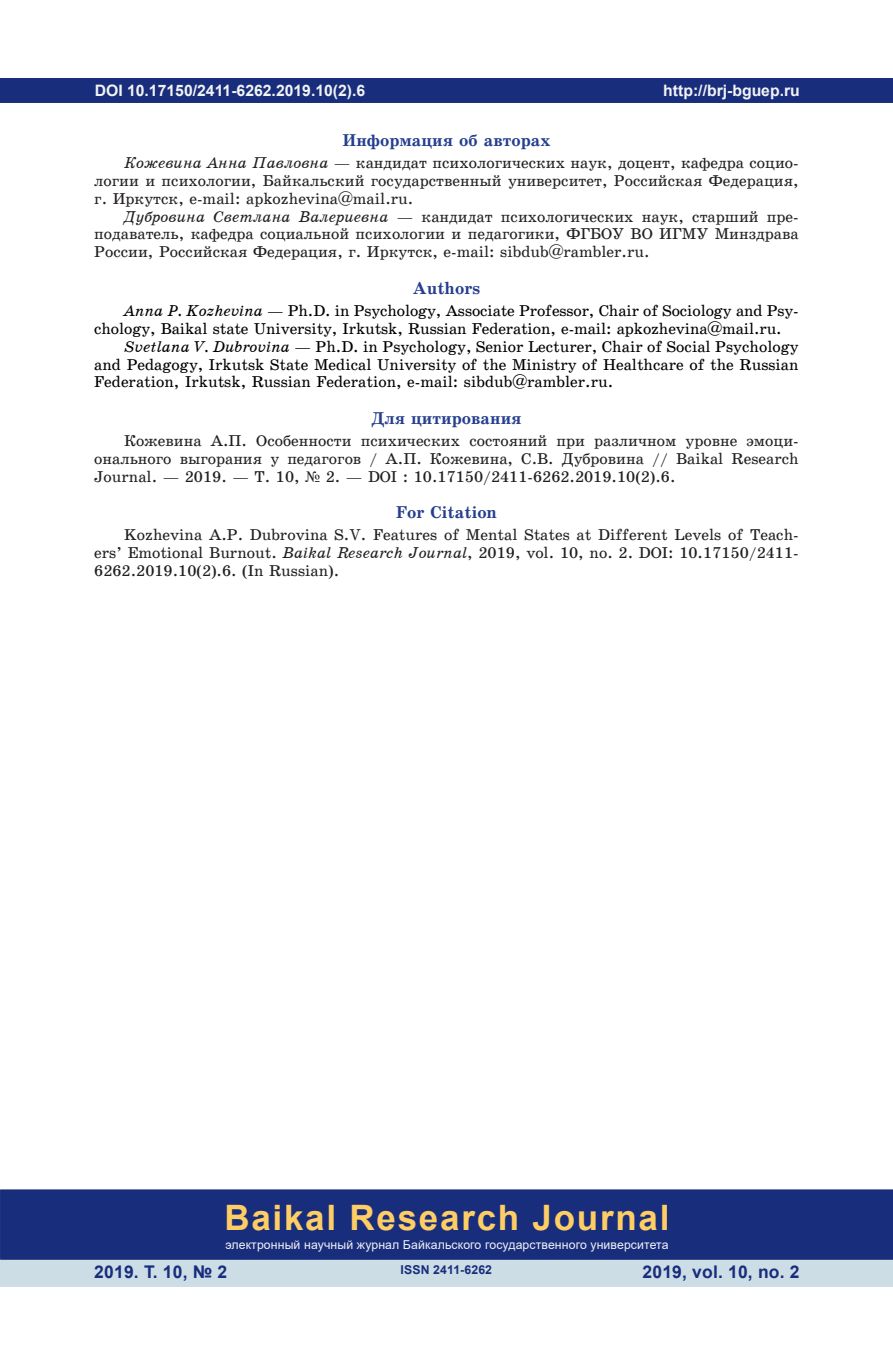
<style>
.page{position:relative;width:893px;height:1360px;background:#fff}
.page>*{position:absolute;margin:0;border:0;box-sizing:border-box;transform-origin:0 0}
.t1{font:700 35px "Arial";letter-spacing:.05em;color:#fecd64}
.t2{font:700 17.5px "Arial";letter-spacing:.01em;color:#182d7c}
.Подзаголовок1{font:17.15px "School Book C Bold";color:#253f8e}
.Текст_вопросы{font:15.75px/17.8px "School Book C";color:#231f20;text-align:justify}
.Текст_вопросы-2{font:15.75px/17.8px "School Book C";letter-spacing:-.01em;color:#000}
.t3{font:700 15.75px "Arial";color:#f2f3f4}
.t4{font:12.25px "Arial";letter-spacing:.01em;color:#f2f3f4}
.t5{font:700 12.25px "Arial";letter-spacing:.01em;color:#182d7c}
.s1{font-family:"School Book C Italic"}
.s2{font-family:"Times New Roman"}
</style>
<div class="page">
<div style="left:0;top:78px;width:893px;height:25px;background:#182d7c"></div>
<div style="left:0;top:1258px;width:893px;height:28px;background:#cddde6"></div>
<div style="left:0;top:1189px;width:893px;height:70px;background:#182d7c;border:2px solid #182d7c"></div>
<p class="t3" style="left:95px;top:79px;width:272px">DOI 10.17150/2411-6262.2019.10(2).6</p>
<p class="Подзаголовок1" style="left:342px;top:131px;width:210px">Информация об авторах</p>
<p class="Текст_вопросы" style="left:94px;top:154px;width:706px;text-indent:30px"><span class="s1">Кожевина Анна Павловна</span> — кандидат психологических наук, доцент, кафедра социо&shy;логии и психологии, Байкальский государственный университет, Российская Федерация, г. Иркутск, e-mail: apkozhevina@mail.ru.</p>
<p class="Текст_вопросы" style="left:94px;top:207px;width:706px;text-indent:30px"><span class="s1">Дубровина Светлана Валериевна</span> — кандидат психологических наук, старший пре&shy;подаватель, кафедра социальной психологии и педагогики, ФГБОУ ВО ИГМУ Минздрава России, Российская Федерация, г. Иркутск, e-mail: sibdub@rambler.ru.</p>
<p class="Подзаголовок1" style="left:413px;top:279px;width:69px">Authors</p>
<p class="Текст_вопросы-2" style="left:94px;top:302px;width:706px;text-indent:30px"><span class="s1">Anna P. Kozhevina</span> — Ph.D. in Psychology, Associate Professor, Chair of Sociology and Psy&shy;chology, Baikal state University, Irkutsk, Russian Federation, e-mail: apkozhevina@mail.ru.</p>
<p class="Текст_вопросы-2" style="left:94px;top:337px;width:706px;text-align:justify;text-indent:30px"><span class="s1">Svetlana V. Dubrovina</span> — Ph.D. in Psychology, Senior Lecturer, Chair of Social Psychology and Pedagogy, Irkutsk State Medical University of the Ministry of Healthcare of the Russian Federation, Irkutsk, Russian Federation, e-mail: sibdub@rambler.ru.</p>
<p class="Подзаголовок1" style="left:371px;top:409px;width:152px">Для цитирования</p>
<p class="Текст_вопросы" style="left:94px;top:432px;width:706px;text-indent:30px">Кожевина А.П. Особенности психических состояний при различном уровне эмоци&shy;онального выгорания у педагогов / А.П. Кожевина, С.В. Дубровина // Baikal Research Journal. — 2019. — Т. 10, <span class="s2">№</span> 2. — DOI : 10.17150/2411-6262.2019.10(2).6.</p>
<p class="Подзаголовок1" style="left:396px;top:503px;width:103px">For Citation</p>
<p class="Текст_вопросы" style="left:94px;top:526px;width:706px;text-indent:30px">Kozhevina A.P. Dubrovina S.V. Features of Mental States at Different Levels of Teach&shy;ers’ Emotional Burnout. <span class="s1">Baikal Research Journal</span>, 2019, vol. 10, no. 2. DOI: 10.17150/2411- 6262.2019.10(2).6. (In Russian).</p>
<p class="t3" style="left:663px;top:79px;width:138px">http://brj-bguep.ru</p>
<p class="t3" style="left:357px;top:79px;width:10px">5</p>
<h1 class="t1" style="left:224px;top:1192px;width:447px">Baikal Research Journal</h1>
<p class="t4" style="left:225px;top:1236px;width:445px">электронный научный журнал Байкальского государственного университета</p>
<p class="t2" style="left:94px;top:1259px;width:135px">2019. Т. 10, № 2</p>
<p class="t5" style="left:401px;top:1261px;width:93px">ISSN 2411-6262</p>
<p class="t2" style="left:643px;top:1259px;width:159px">2019, vol. 10, no. 2</p>
</div>
